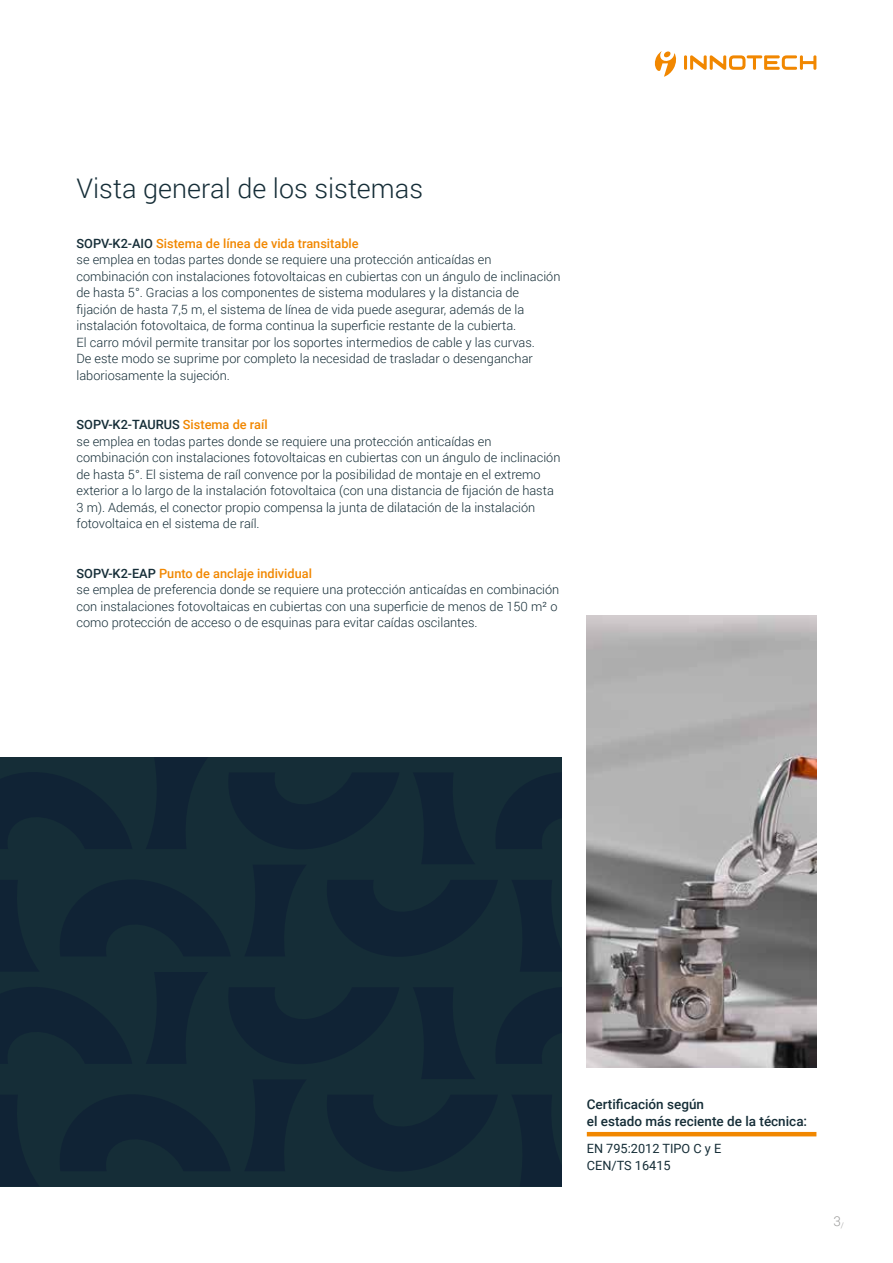
<style>
.page{position:relative;width:893px;height:1263px;background:#fff}
.page>*{position:absolute;margin:0;border:0;box-sizing:border-box;transform-origin:0 0}
.t1{font:300 27px "Roboto";color:#152d37}
.t2{font:500 13.5px/16.2px "Roboto";color:#152d37}
.t3{font:300 13.5px "Roboto";color:#9d9d9c}
.t4{font:300 12.75px/16.5px "Roboto";color:#152d37}
.t5{font:12.75px/16.5px "Roboto";color:#152d37}
.s1{font-weight:500}
.s2{font-weight:500;color:#f18700}
</style>
<div class="page">
<svg style="left:684px;top:55px;width:132px;height:15px"></svg>
<svg style="left:654px;top:51px;width:23px;height:26px"></svg>
<img style="left:587px;top:616px;width:229px;height:451px">
<hr style="left:587px;top:1132px;width:229px;height:4px;background:#f18700">
<svg style="left:0;top:757px;width:561px;height:429px;background:#122836"></svg>
<h1 class="t1" style="left:77px;top:170px;width:348px">Vista general de los sistemas</h1>
<p class="t4" style="left:77px;top:234px;width:485px"><span class="s1">SOPV-K2-AIO</span> <span class="s2">Sistema de línea de vida transitable<br></span>se emplea en todas partes donde se requiere una protección anticaídas en combinación con instalaciones fotovoltaicas en cubiertas con un ángulo de inclinación de hasta 5°. Gracias a los componentes de sistema modulares y la distancia de fijación de hasta 7,5 m, el sistema de línea de vida puede asegurar, además de la instalación fotovoltaica, de forma continua la superficie restante de la cubierta.<br>El carro móvil permite transitar por los soportes intermedios de cable y las curvas.<br>De este modo se suprime por completo la necesidad de trasladar o desenganchar laboriosamente la sujeción.</p>
<p class="t4" style="left:77px;top:416px;width:485px"><span class="s1">SOPV-K2-TAURUS</span> <span class="s2">Sistema de raíl<br></span>se emplea en todas partes donde se requiere una protección anticaídas en combinación con instalaciones fotovoltaicas en cubiertas con un ángulo de inclinación de hasta 5°. El sistema de raíl convence por la posibilidad de montaje en el extremo exterior a lo largo de la instalación fotovoltaica (con una distancia de fijación de hasta 3 m). Además, el conector propio compensa la junta de dilatación de la instalación fotovoltaica en el sistema de raíl.</p>
<p class="t4" style="left:77px;top:564px;width:484px"><span class="s1">SOPV-K2-EAP</span> <span class="s2">Punto de anclaje individual<br></span>se emplea de preferencia donde se requiere una protección anticaídas en combinación con instalaciones fotovoltaicas en cubiertas con una superficie de menos de 150 m² o como protección de acceso o de esquinas para evitar caídas oscilantes.</p>
<p class="t2" style="left:587px;top:1096px;width:222px">Certificación según<br>el estado más reciente de la técnica:</p>
<p class="t5" style="left:587px;top:1140px;width:136px">EN 795:2012 TIPO C y E<br>CEN/TS 16415</p>
<p class="t3" style="left:833px;top:1212px;width:12px">3<sub>/</sub></p>
</div>
